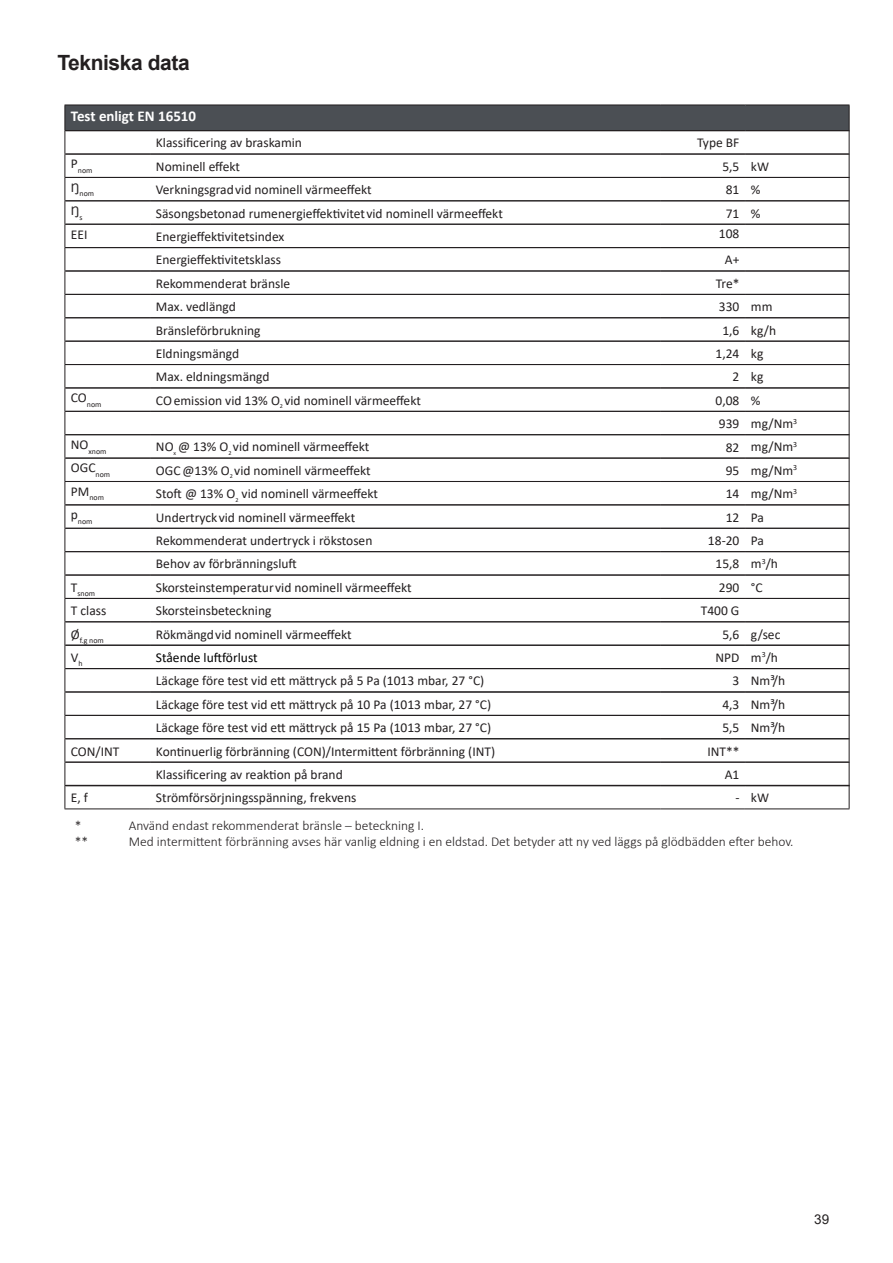
<style>
.page{position:relative;width:893px;height:1263px;background:#fff}
.page>*{position:absolute;margin:0;border:0;box-sizing:border-box;transform-origin:0 0}
.Overskrift_2_Arial{font:700 21px "Arial";letter-spacing:-.02em;color:#231f20}
.body_bold_10_hvit{font:700 15px "Calibri";color:#fff}
.Tabeltekst{font:13.5px "Calibri";color:#231f20}
.Brødtekst{font:13.5px "Calibri";color:#231f20}
.body{font:300 13.5px "Calibri";color:#231f20}
.body_regular{font:13.5px "Calibri";color:#231f20}
.Brødtekst-2{font:13.5px "Calibri";color:#000}
.t1{font:13.5px "Arial";color:#231f20}
.Brødtekst-3{font:7.8px "Calibri";color:#231f20}
</style>
<div class="page">
<hr style="left:65px;top:808px;width:85px;height:1px;background:#231f20">
<hr style="left:150px;top:808px;width:510px;height:1px;background:#231f20">
<hr style="left:660px;top:808px;width:85px;height:1px;background:#231f20">
<hr style="left:745px;top:808px;width:104px;height:1px;background:#231f20">
<svg style="left:65px;top:105px;width:785px;height:703px"></svg>
<p class="Overskrift_2_Arial" style="left:57px;top:47px;width:134px">Tekniska data</p>
<p class="body_bold_10_hvit" style="left:71px;top:106px;width:127px">Test enligt EN 16510</p>
<p class="Tabeltekst" style="left:156px;top:134px;width:148px">Klassificering av braskamin</p>
<p class="Brødtekst-3" style="left:71px;top:165px;width:23px"><sup>P</sup>nom</p>
<p class="Tabeltekst" style="left:156px;top:157px;width:86px">Nominell effekt</p>
<p class="Tabeltekst" style="left:751px;top:157px;width:20px">kW</p>
<p class="Brødtekst-3" style="left:71px;top:188px;width:25px"><sup>Ŋ</sup>nom</p>
<p class="Tabeltekst" style="left:156px;top:180px;width:217px">Verkningsgradvid nominell värmeeffekt</p>
<p class="Tabeltekst" style="left:751px;top:180px;width:11px">%</p>
<p class="Brødtekst" style="left:71px;top:201px;width:13px">Ŋ<sub>s</sub></p>
<p class="Tabeltekst" style="left:156px;top:204px;width:348px">Säsongsbetonad rumenergieffektivitetvid nominell värmeeffekt</p>
<p class="Tabeltekst" style="left:751px;top:204px;width:11px">%</p>
<p class="Brødtekst" style="left:71px;top:225px;width:18px">EEI</p>
<p class="Tabeltekst" style="left:156px;top:227px;width:130px">Energieffektivitetsindex</p>
<p class="Tabeltekst" style="left:156px;top:250px;width:127px">Energieffektivitetsklass</p>
<p class="Tabeltekst" style="left:156px;top:274px;width:136px">Rekommenderat bränsle</p>
<p class="Tabeltekst" style="left:156px;top:297px;width:81px">Max. vedlängd</p>
<p class="Tabeltekst" style="left:751px;top:297px;width:23px">mm</p>
<p class="Tabeltekst" style="left:156px;top:321px;width:106px">Bränsleförbrukning</p>
<p class="Tabeltekst" style="left:751px;top:321px;width:27px">kg/h</p>
<p class="Tabeltekst" style="left:156px;top:344px;width:85px">Eldningsmängd</p>
<p class="Tabeltekst" style="left:751px;top:344px;width:14px">kg</p>
<p class="Tabeltekst" style="left:156px;top:367px;width:115px">Max. eldningsmängd</p>
<p class="Tabeltekst" style="left:751px;top:367px;width:14px">kg</p>
<p class="Brødtekst-3" style="left:71px;top:399px;width:32px"><sup>CO</sup>nom</p>
<p class="Tabeltekst" style="left:156px;top:391px;width:266px">COemission vid 13% O<sub>2</sub> vid nominell värmeeffekt</p>
<p class="Tabeltekst" style="left:751px;top:391px;width:11px">%</p>
<p class="Tabeltekst" style="left:751px;top:414px;width:48px">mg/Nm<sup>3</sup></p>
<p class="Brødtekst-3" style="left:71px;top:446px;width:37px"><sup>NO</sup>xnom</p>
<p class="Tabeltekst" style="left:156px;top:438px;width:215px">NO<sub>x</sub> @ 13% O<sub>2</sub> vid nominell värmeeffekt</p>
<p class="Tabeltekst" style="left:751px;top:438px;width:48px">mg/Nm<sup>3</sup></p>
<p class="Brødtekst" style="left:71px;top:459px;width:41px">OGC<sub>nom</sub></p>
<p class="Tabeltekst" style="left:156px;top:461px;width:216px">OGC@13% O<sub>2</sub> vid nominell värmeeffekt</p>
<p class="Tabeltekst" style="left:751px;top:461px;width:48px">mg/Nm<sup>3</sup></p>
<p class="Brødtekst-3" style="left:71px;top:492px;width:35px"><sup>PM</sup>nom</p>
<p class="Tabeltekst" style="left:156px;top:484px;width:224px">Stoft @ 13% O<sub>2</sub> vid nominell värmeeffekt</p>
<p class="Tabeltekst" style="left:751px;top:484px;width:48px">mg/Nm<sup>3</sup></p>
<p class="Brødtekst-3" style="left:71px;top:516px;width:23px"><sup>p</sup>nom</p>
<p class="Brødtekst" style="left:156px;top:508px;width:201px">Undertryckvid nominell värmeeffekt</p>
<p class="Tabeltekst" style="left:751px;top:508px;width:15px">Pa</p>
<p class="Tabeltekst" style="left:156px;top:531px;width:218px">Rekommenderat undertryck i rökstosen</p>
<p class="Tabeltekst" style="left:751px;top:531px;width:15px">Pa</p>
<p class="Tabeltekst" style="left:156px;top:554px;width:142px">Behov av förbränningsluft</p>
<p class="Tabeltekst" style="left:751px;top:554px;width:29px">m<sup>3</sup>/h</p>
<p class="Brødtekst-3" style="left:71px;top:588px;width:26px"><sup>T</sup>snom</p>
<p class="Brødtekst" style="left:156px;top:578px;width:257px">Skorsteinstemperaturvid nominell värmeeffekt</p>
<p class="Tabeltekst" style="left:751px;top:578px;width:13px">°C</p>
<p class="Brødtekst" style="left:71px;top:601px;width:37px">T class</p>
<p class="Brødtekst" style="left:156px;top:601px;width:117px">Skorsteinsbeteckning</p>
<p class="Brødtekst-3" style="left:71px;top:635px;width:34px"><sup>Ø</sup>f.g nom</p>
<p class="Brødtekst" style="left:156px;top:625px;width:197px">Rökmängdvid nominell värmeeffekt</p>
<p class="Tabeltekst" style="left:751px;top:625px;width:31px">g/sec</p>
<p class="Brødtekst" style="left:71px;top:648px;width:13px">V<sub>h</sub></p>
<p class="Brødtekst-2" style="left:156px;top:648px;width:103px">Stående luftförlust</p>
<p class="Tabeltekst" style="left:751px;top:648px;width:29px">m<sup>3</sup>/h</p>
<p class="Brødtekst" style="left:156px;top:671px;width:330px">Läckage före test vid ett mättryck på 5 Pa (1013 mbar, 27 °C)</p>
<p class="body_regular" style="left:751px;top:671px;width:36px">Nm³/h</p>
<p class="Brødtekst" style="left:156px;top:695px;width:337px">Läckage före test vid ett mättryck på 10 Pa (1013 mbar, 27 °C)</p>
<p class="body_regular" style="left:751px;top:695px;width:36px">Nm³/h</p>
<p class="Brødtekst" style="left:156px;top:718px;width:337px">Läckage före test vid ett mättryck på 15 Pa (1013 mbar, 27 °C)</p>
<p class="body_regular" style="left:751px;top:718px;width:36px">Nm³/h</p>
<p class="Brødtekst" style="left:71px;top:742px;width:50px">CON/INT</p>
<p class="Brødtekst" style="left:156px;top:742px;width:341px">Kontinuerlig förbränning (CON)/Intermittent förbränning (INT)</p>
<p class="Brødtekst" style="left:156px;top:765px;width:188px">Klassificering av reaktion på brand</p>
<p class="Brødtekst" style="left:71px;top:788px;width:19px">E, f</p>
<p class="Brødtekst" style="left:156px;top:788px;width:202px">Strömförsörjningsspänning, frekvens</p>
<p class="Tabeltekst" style="left:751px;top:788px;width:20px">kW</p>
<p class="body_regular" style="left:697px;top:134px;width:44px">Type BF</p>
<p class="body_regular" style="left:722px;top:157px;width:19px">5,5</p>
<p class="body_regular" style="left:726px;top:180px;width:15px">81</p>
<p class="body_regular" style="left:726px;top:204px;width:15px">71</p>
<p class="body_regular" style="left:719px;top:224px;width:22px">108</p>
<p class="body_regular" style="left:725px;top:251px;width:16px">A+</p>
<p class="body_regular" style="left:716px;top:274px;width:25px">Tre*</p>
<p class="body_regular" style="left:719px;top:297px;width:22px">330</p>
<p class="body_regular" style="left:722px;top:321px;width:19px">1,6</p>
<p class="body_regular" style="left:716px;top:344px;width:25px">1,24</p>
<p class="body_regular" style="left:733px;top:367px;width:8px">2</p>
<p class="body_regular" style="left:716px;top:391px;width:25px">0,08</p>
<p class="body_regular" style="left:719px;top:414px;width:22px">939</p>
<p class="body_regular" style="left:726px;top:438px;width:15px">82</p>
<p class="body_regular" style="left:726px;top:461px;width:15px">95</p>
<p class="body_regular" style="left:726px;top:484px;width:15px">14</p>
<p class="body_regular" style="left:726px;top:508px;width:15px">12</p>
<p class="body_regular" style="left:708px;top:531px;width:33px">18-20</p>
<p class="body_regular" style="left:716px;top:555px;width:25px">15,8</p>
<p class="body_regular" style="left:719px;top:578px;width:22px">290</p>
<p class="body_regular" style="left:701px;top:601px;width:40px">T400 G</p>
<p class="body_regular" style="left:722px;top:625px;width:19px">5,6</p>
<p class="body_regular" style="left:715px;top:648px;width:26px">NPD</p>
<p class="body_regular" style="left:733px;top:671px;width:8px">3</p>
<p class="body_regular" style="left:722px;top:695px;width:19px">4,3</p>
<p class="body_regular" style="left:722px;top:718px;width:19px">5,5</p>
<p class="body_regular" style="left:707px;top:742px;width:34px">INT**</p>
<p class="body_regular" style="left:725px;top:765px;width:16px">A1</p>
<p class="body_regular" style="left:735px;top:788px;width:6px">-</p>
<p class="body" style="left:75px;top:817px;width:8px">*</p>
<p class="body" style="left:129px;top:817px;width:297px">Använd endast rekommenderat bränsle – beteckning I.</p>
<p class="body" style="left:75px;top:833px;width:15px">**</p>
<p class="body" style="left:129px;top:833px;width:666px">Med intermittent förbränning avses här vanlig eldning i en eldstad. Det betyder att ny ved läggs på glödbädden efter behov.</p>
<p class="t1" style="left:814px;top:1210px;width:17px">39</p>
</div>
